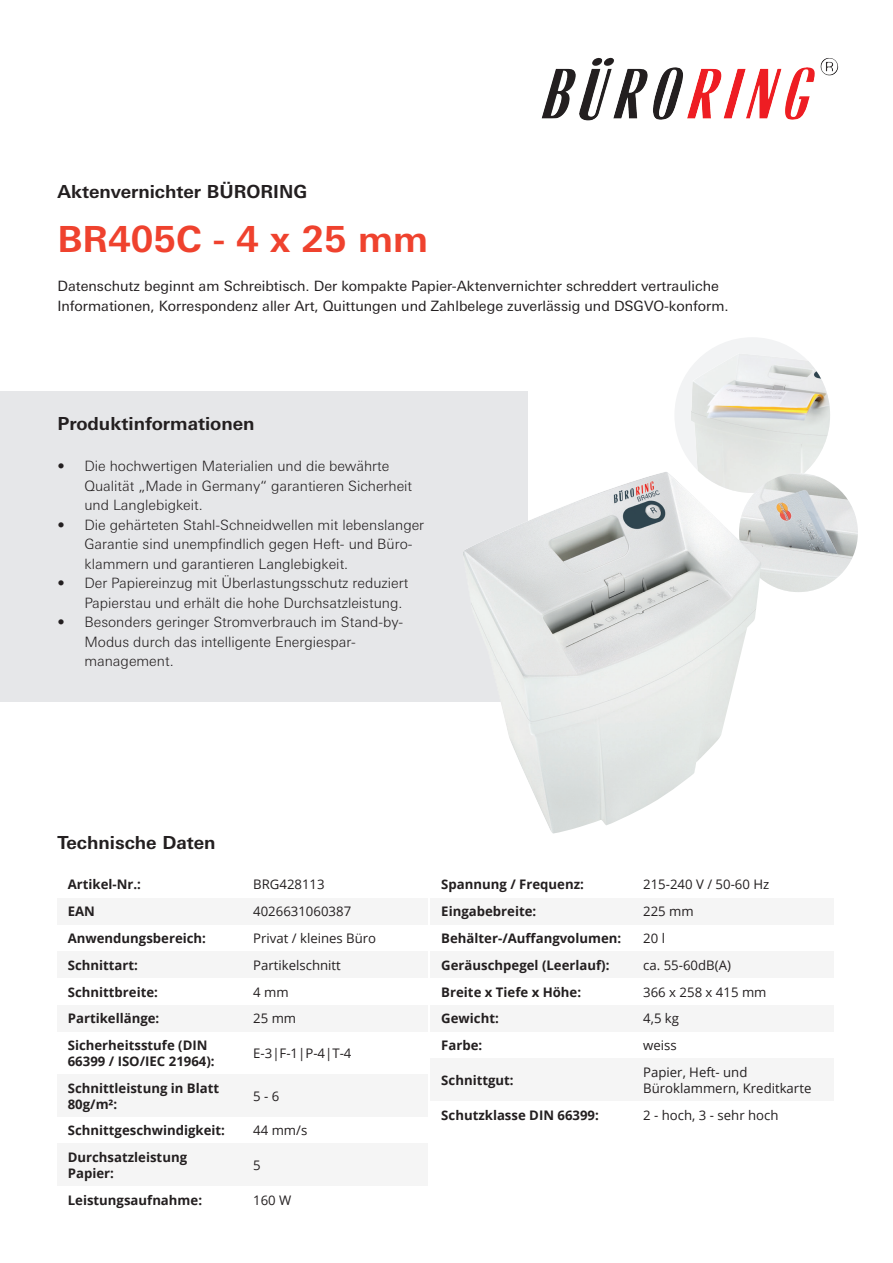
<style>
.page{position:relative;width:893px;height:1263px;background:#fff}
.page>*{position:absolute;margin:0;border:0;box-sizing:border-box;transform-origin:0 0}
.t1{font:700 36px "Univers Next W1 G";color:#ef422e}
.t2{font:700 20.7px "Open Sans";color:#231f20}
.t3{font:700 18px "Univers Next W1 G";color:#231f20}
.t4{font:300 14.25px/19.5px "Univers Next W1 G";color:#231f20}
.t5{font:14.25px/19.5px "Univers Next W1 G";color:#231f20}
.t6{font:700 13.2px/15.8px "Open Sans";color:#231f20}
.t7{font:13.2px/15.8px "Open Sans";color:#231f20}
.t8{font:13.2px "Open Sans";color:#231f20}
</style>
<div class="page">
<div style="left:0;top:391px;width:527px;height:311px;background:#e6e7e9"></div>
<div style="left:57px;top:898px;width:185px;height:26px;background:#f5f5f5"></div>
<div style="left:242px;top:898px;width:186px;height:26px;background:#f5f5f5"></div>
<div style="left:57px;top:951px;width:185px;height:27px;background:#f5f5f5"></div>
<div style="left:242px;top:951px;width:186px;height:27px;background:#f5f5f5"></div>
<div style="left:57px;top:1005px;width:185px;height:27px;background:#f5f5f5"></div>
<div style="left:242px;top:1005px;width:186px;height:27px;background:#f5f5f5"></div>
<div style="left:57px;top:1074px;width:185px;height:43px;background:#f5f5f5"></div>
<div style="left:242px;top:1074px;width:186px;height:43px;background:#f5f5f5"></div>
<div style="left:57px;top:1144px;width:185px;height:42px;background:#f5f5f5"></div>
<div style="left:242px;top:1144px;width:186px;height:42px;background:#f5f5f5"></div>
<div style="left:430px;top:898px;width:202px;height:26px;background:#f5f5f5"></div>
<div style="left:632px;top:898px;width:202px;height:26px;background:#f5f5f5"></div>
<div style="left:430px;top:951px;width:202px;height:27px;background:#f5f5f5"></div>
<div style="left:632px;top:951px;width:202px;height:27px;background:#f5f5f5"></div>
<div style="left:430px;top:1005px;width:202px;height:27px;background:#f5f5f5"></div>
<div style="left:632px;top:1005px;width:202px;height:27px;background:#f5f5f5"></div>
<div style="left:430px;top:1058px;width:202px;height:43px;background:#f5f5f5"></div>
<div style="left:632px;top:1058px;width:202px;height:43px;background:#f5f5f5"></div>
<img style="left:592px;top:58px;width:246px;height:18px">
<div style="left:674px;top:337px;width:156px;height:156px;background:#f2f3f4;border-radius:50%"></div>
<img style="left:691px;top:356px;width:139px;height:130px">
<img style="left:739px;top:473px;width:119px;height:119px;border-radius:59px">
<img style="left:463px;top:472px;width:298px;height:362px">
<p class="t3" style="left:57px;top:181px;width:251px">Aktenvernichter BÜRORING</p>
<h1 class="t1" style="left:57px;top:218px;width:372px">BR405C - 4 x 25 mm</h1>
<p class="t5" style="left:57px;top:276px;width:673px">Datenschutz beginnt am Schreibtisch. Der kompakte Papier-Aktenvernichter schreddert vertrauliche<br>Informationen, Korrespondenz aller Art, Quittungen und Zahlbelege zuverlässig und DSGVO-konform.</p>
<p class="t3" style="left:57px;top:413px;width:199px">Produktinformationen</p>
<p class="t4" style="left:84px;top:456px;width:329px;text-indent:-27px">• Die hochwertigen Materialien und die bewährte<br>Qualität „Made in Germany“ garantieren Sicherheit und Langlebigkeit.</p>
<p class="t4" style="left:84px;top:515px;width:341px;text-indent:-27px">• Die gehärteten Stahl-Schneidwellen mit lebenslanger<br>Garantie sind unempfindlich gegen Heft- und Büro&shy;klammern und garantieren Langlebigkeit.</p>
<p class="t4" style="left:84px;top:573px;width:325px;text-indent:-27px">• Der Papiereinzug mit Überlastungsschutz reduziert<br>Papierstau und erhält die hohe Durchsatzleistung.</p>
<p class="t4" style="left:84px;top:612px;width:320px;text-indent:-27px">• Besonders geringer Stromverbrauch im Stand-by-<br>Modus durch das intelligente Energiespar&shy;management.</p>
<h2 class="t2" style="left:55px;top:822px;width:184px">Technische Daten</h2>
<p class="t6" style="left:68px;top:876px;width:75px">Artikel-Nr.:</p>
<p class="t8" style="left:253px;top:875px;width:73px">BRG428113</p>
<p class="t6" style="left:68px;top:903px;width:29px">EAN</p>
<p class="t8" style="left:253px;top:902px;width:99px">4026631060387</p>
<p class="t6" style="left:68px;top:930px;width:140px">Anwendungsbereich:</p>
<p class="t7" style="left:253px;top:930px;width:125px">Privat / kleines Büro</p>
<p class="t6" style="left:68px;top:957px;width:72px">Schnittart:</p>
<p class="t7" style="left:253px;top:957px;width:89px">Partikelschnitt</p>
<p class="t6" style="left:68px;top:983px;width:92px">Schnittbreite:</p>
<p class="t7" style="left:253px;top:983px;width:37px">4 mm</p>
<p class="t6" style="left:68px;top:1010px;width:93px">Partikellänge:</p>
<p class="t7" style="left:253px;top:1010px;width:45px">25 mm</p>
<p class="t6" style="left:68px;top:1037px;width:148px">Sicherheitsstufe (DIN<br>66399 / ISO/IEC 21964):</p>
<p class="t7" style="left:253px;top:1045px;width:100px">E-3|F-1|P-4|T-4</p>
<p class="t6" style="left:68px;top:1080px;width:153px">Schnittleistung in Blatt<br>80g/m²:</p>
<p class="t7" style="left:253px;top:1088px;width:28px">5 - 6</p>
<p class="t6" style="left:68px;top:1122px;width:159px">Schnittgeschwindigkeit:</p>
<p class="t7" style="left:253px;top:1122px;width:56px">44 mm/s</p>
<p class="t6" style="left:68px;top:1149px;width:121px">Durchsatzleistung<br>Papier:</p>
<p class="t7" style="left:253px;top:1157px;width:9px">5</p>
<p class="t6" style="left:68px;top:1192px;width:136px">Leistungsaufnahme:</p>
<p class="t7" style="left:253px;top:1192px;width:40px">160 W</p>
<p class="t3" style="left:57px;top:832px;width:160px">Technische Daten</p>
<p class="t6" style="left:441px;top:876px;width:144px">Spannung / Frequenz:</p>
<p class="t7" style="left:643px;top:876px;width:128px">215-240 V / 50-60 Hz</p>
<p class="t6" style="left:441px;top:903px;width:96px">Eingabebreite:</p>
<p class="t7" style="left:643px;top:903px;width:52px">225 mm</p>
<p class="t6" style="left:441px;top:930px;width:181px">Behälter-/Auffangvolumen:</p>
<p class="t7" style="left:643px;top:930px;width:23px">20 l</p>
<p class="t6" style="left:441px;top:957px;width:170px">Geräuschpegel (Leerlauf):</p>
<p class="t7" style="left:643px;top:957px;width:89px">ca. 55-60dB(A)</p>
<p class="t6" style="left:441px;top:983px;width:141px">Breite x Tiefe x Höhe:</p>
<p class="t7" style="left:643px;top:983px;width:125px">366 x 258 x 415 mm</p>
<p class="t6" style="left:441px;top:1010px;width:59px">Gewicht:</p>
<p class="t7" style="left:643px;top:1010px;width:37px">4,5 kg</p>
<p class="t6" style="left:441px;top:1037px;width:43px">Farbe:</p>
<p class="t7" style="left:643px;top:1037px;width:35px">weiss</p>
<p class="t6" style="left:441px;top:1072px;width:74px">Schnittgut:</p>
<p class="t7" style="left:643px;top:1064px;width:170px">Papier, Heft- und<br>Büroklammern, Kreditkarte</p>
<p class="t6" style="left:441px;top:1106px;width:159px">Schutzklasse DIN 66399:</p>
<p class="t7" style="left:643px;top:1106px;width:137px">2 - hoch, 3 - sehr hoch</p>
</div>
